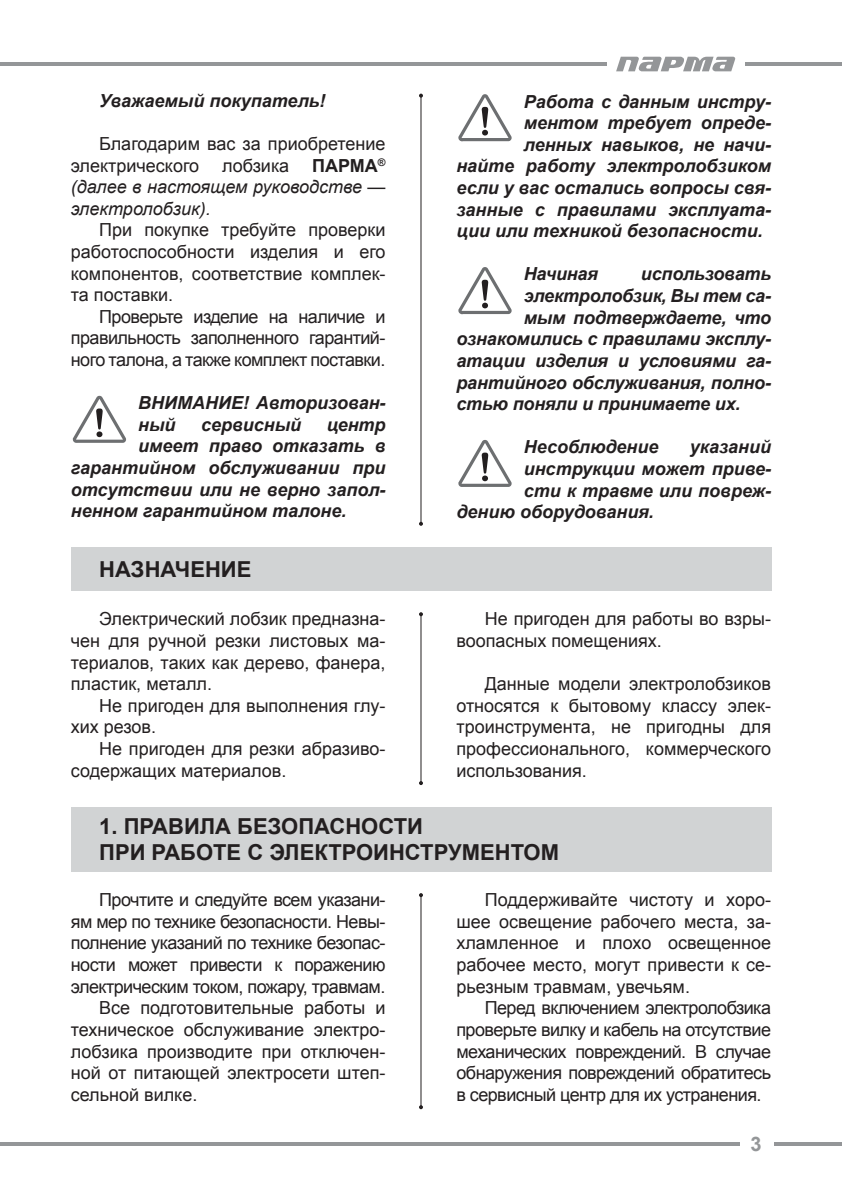
<style>
.page{position:relative;width:842px;height:1191px;background:#fff}
.page>*{position:absolute;margin:0;border:0;box-sizing:border-box;transform-origin:0 0}
.t1{font:700 22px/26.4px "Arial";color:#231f20}
.t2{font:700 20px "Arial";color:#949698}
.t3{font:18px/21.6px "Arial";color:#231f20;text-align:justify}
.t4{font:italic 700 18px/21.6px "Arial";color:#231f20}
.t5{font:18px "Arial";letter-spacing:-.03em;color:#231f20}
.t6{font:italic 18px/21.6px "Arial";color:#231f20;text-align:justify}
.s1{font-weight:700;font-style:normal}
</style>
<div class="page">
<hr style="left:0;top:1142px;width:740px;height:3px;background:#949698">
<svg style="left:774px;top:1142px;width:68px;height:3px"></svg>
<hr style="left:0;top:62px;width:607px;height:4px;background:#949698">
<hr style="left:746px;top:62px;width:96px;height:4px;background:#949698">
<svg style="left:616px;top:57px;width:119px;height:14px"></svg>
<svg style="left:73px;top:396px;width:53px;height:47px"></svg>
<div style="left:71px;top:547px;width:700px;height:43px;background:#d1d3d4"></div>
<div style="left:71px;top:806px;width:700px;height:65px;background:#d1d3d4"></div>
<svg style="left:458px;top:94px;width:54px;height:47px"></svg>
<svg style="left:458px;top:267px;width:54px;height:47px"></svg>
<svg style="left:458px;top:440px;width:54px;height:47px"></svg>
<hr style="left:420px;top:614px;width:1px;height:169px;background:#231f20">
<svg style="left:419px;top:612px;width:4px;height:4px"></svg>
<svg style="left:419px;top:781px;width:4px;height:4px"></svg>
<hr style="left:420px;top:895px;width:1px;height:212px;background:#231f20">
<svg style="left:419px;top:893px;width:4px;height:4px"></svg>
<svg style="left:419px;top:1105px;width:4px;height:4px"></svg>
<hr style="left:420px;top:96px;width:1px;height:428px;background:#231f20">
<svg style="left:419px;top:94px;width:4px;height:4px"></svg>
<svg style="left:419px;top:522px;width:4px;height:4px"></svg>
<p class="t4" style="left:99px;top:90px;width:228px">Уважаемый покупатель!</p>
<p class="t3" style="left:71px;top:133px;width:316px;text-indent:28px">Благодарим вас за приобретение электрического</p>
<p class="t6" style="left:71px;top:155px;width:316px;text-indent:241px"><span class="s1">ПАРМА</span><sup>® </sup>(далее в настоящем руководстве — электролобзик).</p>
<p class="t3" style="left:71px;top:219px;width:316px;text-indent:28px">При покупке требуйте проверки работоспособности изделия и его компонентов, соответствие комплек&shy;та поставки.</p>
<p class="t3" style="left:71px;top:306px;width:316px;text-indent:28px">Проверьте изделие на наличие и правильность заполненного гарантий&shy;ного талона, а также комплект поставки.</p>
<p class="t4" style="left:138px;top:393px;width:249px">ВНИМАНИЕ! Авторизован&shy;ный</p>
<p class="t3" style="left:222px;top:155px;width:69px">лобзика</p>
<p class="t4" style="left:201px;top:414px;width:102px">сервисный</p>
<p class="t4" style="left:327px;top:414px;width:60px">центр</p>
<p class="t4" style="left:138px;top:436px;width:249px">имеет право отказать в</p>
<p class="t4" style="left:71px;top:457px;width:316px">гарантийном обслуживании при</p>
<p class="t4" style="left:71px;top:479px;width:316px">отсутствии или не верно запол-</p>
<p class="t4" style="left:71px;top:501px;width:277px">ненном гарантийном талоне.</p>
<p class="t1" style="left:99px;top:557px;width:154px">НАЗНАЧЕНИЕ</p>
<p class="t3" style="left:71px;top:608px;width:316px;text-indent:28px">Электрический лобзик предназна&shy;чен для ручной резки листовых ма&shy;териалов, таких как дерево, фанера, пластик, металл.</p>
<p class="t3" style="left:71px;top:695px;width:316px;text-indent:28px">Не пригоден для выполнения глу&shy;хих резов.</p>
<p class="t3" style="left:71px;top:738px;width:316px;text-indent:28px">Не пригоден для резки абразиво&shy;содержащих материалов.</p>
<p class="t4" style="left:524px;top:91px;width:249px">Работа с данным инстру-</p>
<p class="t4" style="left:524px;top:113px;width:249px">ментом требует опреде-</p>
<p class="t4" style="left:524px;top:134px;width:249px">ленных навыков, не начи-</p>
<p class="t4" style="left:456px;top:156px;width:316px">найте работу электролобзиком</p>
<p class="t4" style="left:456px;top:177px;width:316px">если у вас остались вопросы свя-</p>
<p class="t4" style="left:456px;top:199px;width:316px">занные с правилами эксплуата-</p>
<p class="t4" style="left:456px;top:221px;width:308px">ции или техникой безопасности.</p>
<p class="t4" style="left:524px;top:264px;width:76px">Начиная</p>
<p class="t4" style="left:641px;top:264px;width:132px">использовать</p>
<p class="t4" style="left:524px;top:285px;width:249px">электролобзик, Вы тем са-</p>
<p class="t4" style="left:524px;top:307px;width:249px">мым подтверждаете, что</p>
<p class="t4" style="left:456px;top:329px;width:316px">ознакомились с правилами эксплу-</p>
<p class="t4" style="left:456px;top:350px;width:316px">атации изделия и условиями га-</p>
<p class="t4" style="left:456px;top:372px;width:316px">рантийного обслуживания, полно-</p>
<p class="t4" style="left:456px;top:393px;width:286px">стью поняли и принимаете их.</p>
<p class="t4" style="left:524px;top:437px;width:136px">Несоблюдение</p>
<p class="t4" style="left:690px;top:437px;width:83px">указаний</p>
<p class="t4" style="left:524px;top:458px;width:249px">инструкции может приве-</p>
<p class="t4" style="left:524px;top:480px;width:249px">сти к травме или повреж-</p>
<p class="t4" style="left:456px;top:501px;width:199px">дению оборудования.</p>
<p class="t3" style="left:456px;top:608px;width:316px;text-indent:28px">Не пригоден для работы во взры&shy;воопасных помещениях.</p>
<p class="t3" style="left:456px;top:673px;width:316px;text-indent:28px">Данные модели электролобзиков относятся к бытовому классу элек&shy;троинструмента, не пригодны для профессионального, коммерческого использования.</p>
<p class="t1" style="left:99px;top:813px;width:461px">1. ПРАВИЛА БЕЗОПАСНОСТИ<br>ПРИ РАБОТЕ С ЭЛЕКТРОИНСТРУМЕНТОМ</p>
<p class="t5" style="left:99px;top:888px;width:288px">Прочтите и следуйте всем указани-</p>
<p class="t5" style="left:71px;top:909px;width:316px">ям мер по технике безопасности. Невы-</p>
<p class="t5" style="left:71px;top:931px;width:316px">полнение указаний по технике безопас-</p>
<p class="t5" style="left:71px;top:953px;width:316px">ности может привести к поражению</p>
<p class="t5" style="left:71px;top:974px;width:316px">электрическим током, пожару, травмам.</p>
<p class="t3" style="left:99px;top:997px;width:288px">Все подготовительные работы и</p>
<p class="t3" style="left:71px;top:1019px;width:316px">техническое обслуживание электро-</p>
<p class="t3" style="left:71px;top:1040px;width:316px">лобзика производите при отключен-</p>
<p class="t3" style="left:71px;top:1062px;width:316px">ной от питающей электросети штеп-</p>
<p class="t3" style="left:71px;top:1083px;width:128px">сельной вилке.</p>
<p class="t3" style="left:456px;top:889px;width:316px;text-indent:28px">Поддерживайте чистоту и хоро&shy;шее освещение рабочего места, за&shy;хламленное и плохо освещенное рабочее место, могут привести к се&shy;рьезным травмам, увечьям.</p>
<p class="t3" style="left:456px;top:997px;width:316px;text-indent:28px">Перед включением электролобзика проверьте вилку и кабель на отсутствие механических повреждений. В случае обнаружения повреждений обратитесь в сервисный центр для их устранения.</p>
<p class="t2" style="left:750px;top:1130px;width:13px">3</p>
</div>
